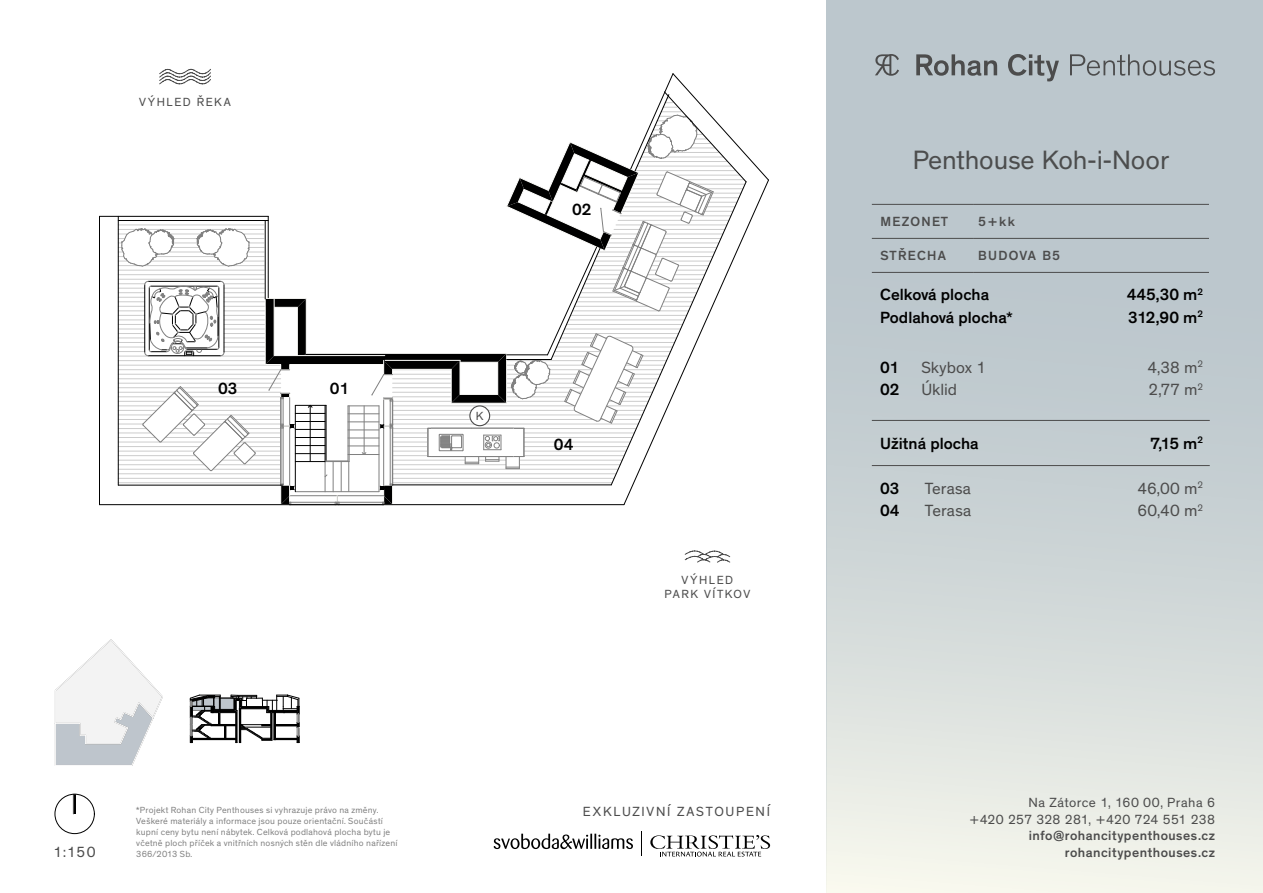
<style>
.page{position:relative;width:1263px;height:893px;background:#fff}
.page>*{position:absolute;margin:0;border:0;box-sizing:border-box;transform-origin:0 0}
.t1{font:27px "Theinhardt";color:#4c4d4d}
.t2{font:500 16.5px/22.5px "Theinhardt";color:#000}
.t3{font:16.5px/22.5px "Theinhardt";letter-spacing:.005em;color:#4c4c4c}
.t4{font:15px "Theinhardt";color:#4c4c4c}
.t5{font:500 13.5px "Theinhardt";letter-spacing:.04em;color:#4c4c4c}
.t6{font:13.5px/16.5px "Theinhardt";letter-spacing:.035em;color:#4c4c4c;text-align:right}
.t7{font:13.5px "Theinhardt";letter-spacing:.125em;color:#4c4c4c}
.t8{font:500 13.5px "Theinhardt";letter-spacing:.095em;color:#4c4c4c}
.t9{font:500 13.5px "Theinhardt";letter-spacing:.1em;color:#4c4c4c}
.t10{font:12px/14.4px "Theinhardt";letter-spacing:.13em;color:#4c4c4c;text-align:center}
.t11{font:9px/10.8px "Theinhardt";letter-spacing:.02em;color:#828282}
.s1{font-weight:400}
</style>
<div class="page">
<div style="left:827px;top:0;width:436px;height:893px;background:linear-gradient(to bottom,#afbcc6,#e9ece5)"></div>
<svg style="left:73px;top:796px;width:3px;height:18px"></svg>
<div style="left:55px;top:794px;width:40px;height:40px;border:1px solid #000;border-radius:50%"></div>
<svg style="left:1070px;top:54px;width:145px;height:22px;background:#a2abb0"></svg>
<svg style="left:875px;top:54px;width:184px;height:27px;background:#9da5a9"></svg>
<svg style="left:650px;top:835px;width:120px;height:21px"></svg>
<svg style="left:641px;top:831px;width:1px;height:25px"></svg>
<svg style="left:494px;top:834px;width:139px;height:15px"></svg>
<hr style="left:872px;top:204px;width:102px;height:1px;background:#4c4c4c">
<hr style="left:974px;top:204px;width:235px;height:1px;background:#4c4c4c">
<hr style="left:872px;top:238px;width:102px;height:1px;background:#4c4c4c">
<hr style="left:974px;top:238px;width:235px;height:1px;background:#4c4c4c">
<hr style="left:872px;top:272px;width:102px;height:1px;background:#4c4c4c">
<hr style="left:974px;top:272px;width:235px;height:1px;background:#4c4c4c">
<svg style="left:55px;top:639px;width:108px;height:127px"></svg>
<svg style="left:190px;top:695px;width:110px;height:48px"></svg>
<hr style="left:872px;top:420px;width:338px;height:1px;background:#4c4c4c">
<hr style="left:872px;top:465px;width:338px;height:1px;background:#4c4c4c">
<hr style="left:99px;top:216px;width:169px;height:1px;background:#000">
<hr style="left:99px;top:216px;width:1px;height:289px;background:#000">
<hr style="left:99px;top:504px;width:525px;height:1px;background:#000">
<svg style="left:684px;top:550px;width:47px;height:13px"></svg>
<svg style="left:118px;top:68px;width:651px;height:437px"></svg>
<div style="left:470px;top:406px;width:20px;height:20px;background:#fff;border-radius:50%"></div>
<div style="left:469px;top:405px;width:21px;height:21px;border:1px solid #4c4c4c;border-radius:50%"></div>
<h3 class="t10" style="left:139px;top:95px;width:93px">VÝHLED ŘEKA</h3>
<h2 class="t2" style="left:218px;top:377px;width:21px">03</h2>
<h2 class="t2" style="left:330px;top:377px;width:21px">01</h2>
<h2 class="t2" style="left:572px;top:198px;width:21px">02</h2>
<h3 class="t10" style="left:476px;top:409px;width:9px">K</h3>
<h2 class="t2" style="left:554px;top:434px;width:21px">04</h2>
<h3 class="t10" style="left:664px;top:573px;width:87px">VÝHLED<br>PARK VÍTKOV</h3>
<h1 class="t1" style="left:913px;top:144px;width:258px">Penthouse Koh-i-Noor</h1>
<h3 class="t9" style="left:880px;top:213px;width:69px">MEZONET</h3>
<h3 class="t5" style="left:978px;top:213px;width:38px">5+kk</h3>
<h3 class="t8" style="left:880px;top:247px;width:67px">STŘECHA</h3>
<h3 class="t8" style="left:978px;top:247px;width:84px">BUDOVA B5</h3>
<h2 class="t2" style="left:880px;top:284px;width:134px">Celková plocha<br>Podlahová plocha<span class="s1">*</span></h2>
<h2 class="t2" style="left:880px;top:356px;width:21px">01<br>02</h2>
<h2 class="t3" style="left:921px;top:356px;width:66px">Skybox 1<br>Úklid</h2>
<h2 class="t2" style="left:880px;top:432px;width:100px">Užitná plocha</h2>
<h2 class="t2" style="left:880px;top:477px;width:21px">03</h2>
<h2 class="t3" style="left:925px;top:477px;width:48px">Terasa</h2>
<h2 class="t2" style="left:880px;top:500px;width:21px">04</h2>
<h2 class="t3" style="left:925px;top:500px;width:48px">Terasa</h2>
<h2 class="t2" style="left:1127px;top:284px;width:78px">445,30 m<sup>2<br></sup>312,90 m<sup>2</sup></h2>
<h2 class="t3" style="left:1147px;top:356px;width:57px">4,38 m<sup>2<br></sup>2,77 m<sup>2</sup></h2>
<h2 class="t2" style="left:1150px;top:432px;width:54px">7,15 m<sup>2</sup></h2>
<h2 class="t3" style="left:1137px;top:477px;width:67px">46,00 m<sup>2<br></sup>60,40 m<sup>2</sup></h2>
<h3 class="t6" style="left:969px;top:795px;width:247px">Na Zátorce 1, 160 00, Praha 6<br>+420 257 328 281, +420 724 551 238</h3>
<h3 class="t5" style="left:1029px;top:827px;width:188px">info@rohancitypenthouses.cz</h3>
<h3 class="t7" style="left:583px;top:803px;width:189px">EXKLUZIVNÍ ZASTOUPENÍ</h3>
<p class="t11" style="left:136px;top:805px;width:263px">*Projekt Rohan City Penthouses si vyhrazuje právo na změny.<br>Veškeré materiály a informace jsou pouze orientační. Součástí kupní ceny bytu není nábytek. Celková podlahová plocha bytu je včetně ploch příček a vnitřních nosných stěn dle vládního nařízení 366/2013 Sb.</p>
<h3 class="t4" style="left:54px;top:843px;width:44px">1:150</h3>
<h3 class="t5" style="left:1065px;top:844px;width:152px">rohancitypenthouses.cz</h3>
</div>
